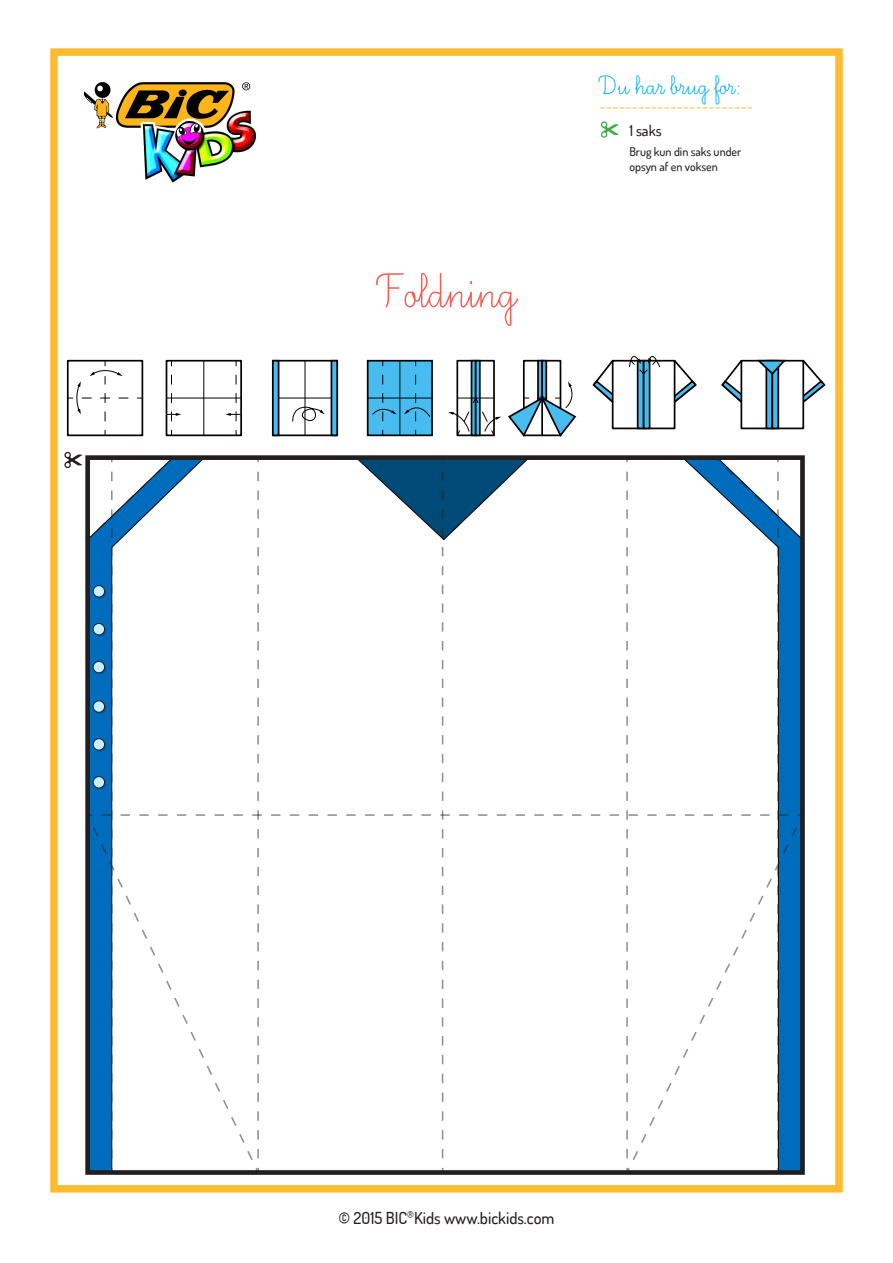
<style>
.page{position:relative;width:893px;height:1263px;background:#fff}
.page>*{position:absolute;margin:0;border:0;box-sizing:border-box;transform-origin:0 0}
.t1{font:60px "Ecriture A Romain Orne";color:#f16157}
.t2{font:33px "Ecriture A Romain Orne";color:#00aeef}
.t3{font:18px "Minion Pro";color:#fdbb2e}
.t4{font:500 16.5px "Dosis";color:#231f20}
.t5{font:500 15px "Dosis";color:#231f20}
.t6{font:500 12px/14.4px "Dosis";color:#231f20}
</style>
<div class="page">
<div style="left:50px;top:48px;width:793px;height:1144px;border:8px solid #fdbb2e"></div>
<img style="left:83px;top:82px;width:173px;height:101px">
<svg style="left:600px;top:121px;width:19px;height:17px"></svg>
<svg style="left:64px;top:452px;width:739px;height:721px"></svg>
<div style="left:67px;top:360px;width:76px;height:76px;border:2px solid #070000"></div>
<div style="left:166px;top:360px;width:76px;height:76px;border:2px solid #070000"></div>
<div style="left:272px;top:360px;width:66px;height:76px;border:2px solid #070000"></div>
<div style="left:368px;top:361px;width:64px;height:74px;background:#47bdef"></div>
<div style="left:367px;top:360px;width:66px;height:76px;border:2px solid #070000"></div>
<div style="left:456px;top:360px;width:39px;height:76px;border:2px solid #070000"></div>
<div style="left:612px;top:360px;width:63px;height:69px;border:2px solid #070000"></div>
<div style="left:273px;top:361px;width:6px;height:74px;background:#47bdef"></div>
<div style="left:272px;top:360px;width:7px;height:76px;border:2px solid #070000"></div>
<div style="left:331px;top:361px;width:6px;height:74px;background:#47bdef"></div>
<div style="left:331px;top:360px;width:7px;height:76px;border:2px solid #070000"></div>
<div style="left:471px;top:360px;width:5px;height:76px;border:2px solid #070000"></div>
<div style="left:475px;top:360px;width:6px;height:76px;border:2px solid #070000"></div>
<div style="left:638px;top:361px;width:6px;height:67px;background:#47bdef"></div>
<div style="left:637px;top:360px;width:7px;height:69px;border:2px solid #070000"></div>
<div style="left:644px;top:361px;width:6px;height:67px;background:#47bdef"></div>
<div style="left:643px;top:360px;width:7px;height:69px;border:2px solid #070000"></div>
<div style="left:740px;top:360px;width:64px;height:69px;border:2px solid #070000"></div>
<div style="left:766px;top:361px;width:6px;height:67px;background:#47bdef"></div>
<div style="left:765px;top:360px;width:8px;height:69px;border:2px solid #070000"></div>
<div style="left:772px;top:361px;width:6px;height:67px;background:#47bdef"></div>
<div style="left:771px;top:360px;width:8px;height:69px;border:2px solid #070000"></div>
<svg style="left:721px;top:359px;width:105px;height:45px"></svg>
<hr style="left:203px;top:361px;width:1px;height:74px;background:#070000">
<hr style="left:166px;top:398px;width:75px;height:1px;background:#070000">
<hr style="left:305px;top:361px;width:1px;height:74px;background:#070000">
<hr style="left:279px;top:398px;width:52px;height:1px;background:#070000">
<hr style="left:399px;top:361px;width:1px;height:74px;background:#070000">
<hr style="left:368px;top:398px;width:64px;height:1px;background:#070000">
<hr style="left:457px;top:398px;width:37px;height:1px;background:#070000">
<svg style="left:472px;top:397px;width:7px;height:7px"></svg>
<svg style="left:68px;top:361px;width:74px;height:74px"></svg>
<svg style="left:166px;top:375px;width:15px;height:60px"></svg>
<svg style="left:225px;top:375px;width:16px;height:60px"></svg>
<svg style="left:292px;top:404px;width:33px;height:21px"></svg>
<svg style="left:372px;top:375px;width:25px;height:60px"></svg>
<svg style="left:404px;top:375px;width:27px;height:60px"></svg>
<svg style="left:448px;top:411px;width:22px;height:25px"></svg>
<svg style="left:481px;top:411px;width:20px;height:25px"></svg>
<svg style="left:508px;top:359px;width:69px;height:78px"></svg>
<svg style="left:592px;top:355px;width:105px;height:49px"></svg>
<h1 class="t1" style="left:378px;top:262px;width:139px">Foldning</h1>
<h2 class="t2" style="left:600px;top:69px;width:143px">Du har brug for:</h2>
<h3 class="t3" style="left:600px;top:94px;width:155px">------------------------</h3>
<p class="t5" style="left:629px;top:121px;width:34px">1 saks</p>
<p class="t6" style="left:629px;top:145px;width:114px">Brug kun din saks under opsyn af en voksen</p>
<h3 class="t4" style="left:338px;top:1207px;width:218px">© 2015 BIC<sup>®</sup>Kids www.bickids.com</h3>
</div>
